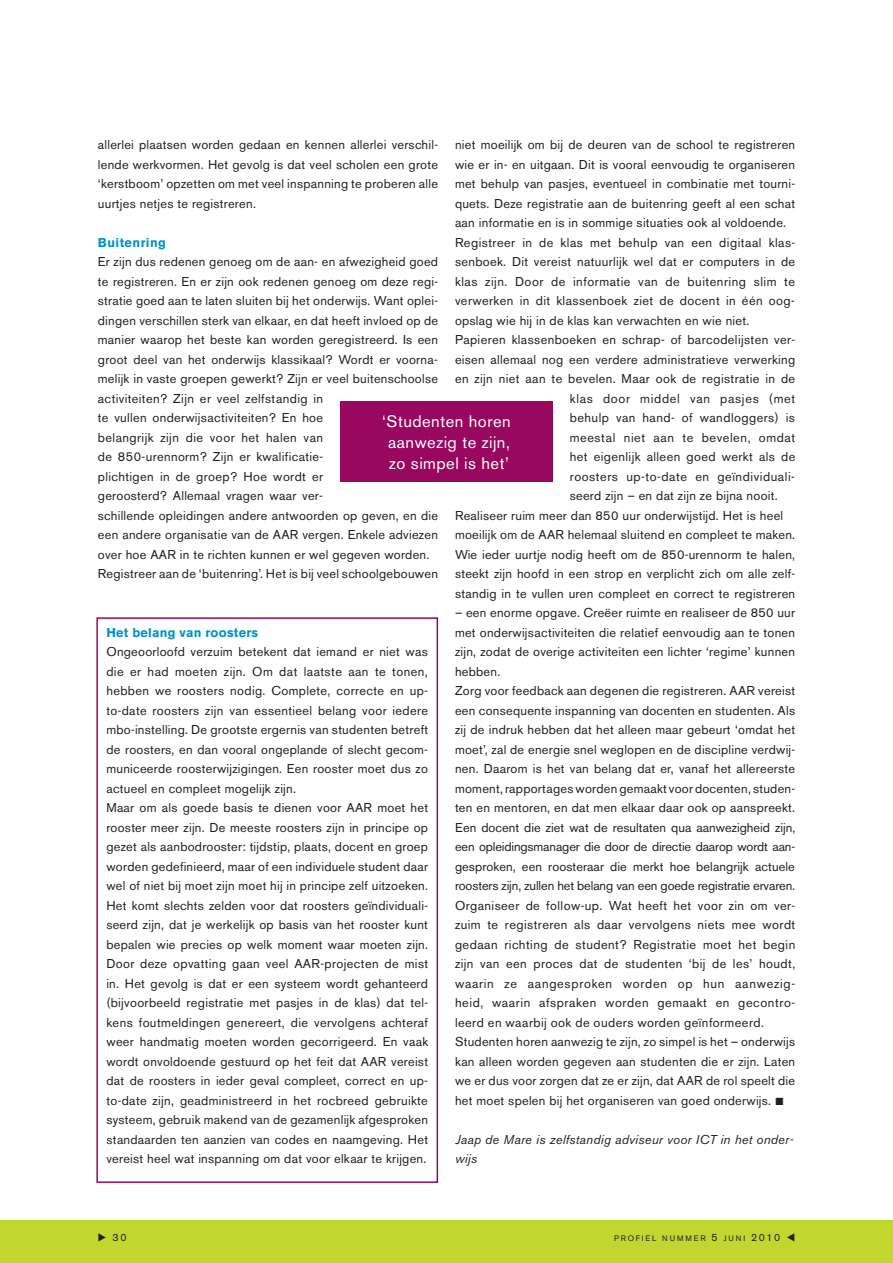
<style>
.page{position:relative;width:893px;height:1263px;background:#fff}
.page>*{position:absolute;margin:0;border:0;box-sizing:border-box;transform-origin:0 0}
.t1{font:16.5px/21px "Akzidenz Grotesk BE";letter-spacing:.03em;color:#fff;text-align:center}
.t2{font:12.75px/19.5px "Akzidenz Grotesk BE";letter-spacing:.02em;color:#231f20}
.t3{font:12.75px "Akzidenz Grotesk BE";letter-spacing:.045em;color:#231f20}
.t4{font:italic 12.75px/19.5px "Akzidenz Grotesk BE";letter-spacing:.02em;color:#231f20}
.t5{font:12.75px "Akzidenz Grotesk BE";letter-spacing:.04em;color:#231f20}
.t6{font:700 12.75px "Akzidenz Grotesk BE";letter-spacing:.02em;color:#0093c4}
.t7{font:12.75px "Akzidenz Grotesk BE";letter-spacing:.055em;color:#231f20}
.t8{font:10.5px "Akzidenz Grotesk BE";color:#231f20}
.t9{font:7.8px "Akzidenz Grotesk BE";letter-spacing:.24em;color:#231f20}
.s1{font-size:10.5px}
</style>
<div class="page">
<div style="left:0;top:1220px;width:892px;height:43px;background:#c1d72f"></div>
<div style="left:96px;top:617px;width:342px;height:566px;border:2px solid #98085e"></div>
<div style="left:340px;top:401px;width:213px;height:81px;background:#98085e"></div>
<p class="t2" style="left:455px;top:135px;width:342px">niet moeilijk om bij de deuren van de school te registreren</p>
<p class="t2" style="left:455px;top:154px;width:342px">wie er in- en uitgaan. Dit is vooral eenvoudig te organiseren</p>
<p class="t2" style="left:455px;top:174px;width:342px">met behulp van pasjes, eventueel in combinatie met tourni-</p>
<p class="t2" style="left:455px;top:193px;width:342px">quets. Deze registratie aan de buitenring geeft al een schat</p>
<p class="t2" style="left:455px;top:213px;width:333px">aan informatie en is in sommige situaties ook al voldoende.</p>
<p class="t2" style="left:455px;top:232px;width:342px">Registreer in de klas met behulp van een digitaal klas-</p>
<p class="t2" style="left:455px;top:252px;width:342px">senboek. Dit vereist natuurlijk wel dat er computers in de</p>
<p class="t5" style="left:455px;top:274px;width:342px">klas zijn. Door de informatie van de buitenring slim te</p>
<p class="t2" style="left:455px;top:291px;width:341px">verwerken in dit klassenboek ziet de docent in één oog-</p>
<p class="t2" style="left:455px;top:310px;width:296px">opslag wie hij in de klas kan verwachten en wie niet.</p>
<p class="t2" style="left:455px;top:330px;width:342px">Papieren klassenboeken en schrap- of barcodelijsten ver-</p>
<p class="t2" style="left:455px;top:349px;width:342px">eisen allemaal nog een verdere administratieve verwerking</p>
<p class="t2" style="left:455px;top:369px;width:342px">en zijn niet aan te bevelen. Maar ook de registratie in de</p>
<p class="t7" style="left:570px;top:391px;width:227px">klas door middel van pasjes (met</p>
<p class="t2" style="left:570px;top:408px;width:227px">behulp van hand- of wandloggers) is</p>
<p class="t3" style="left:570px;top:430px;width:227px">meestal niet aan te bevelen, omdat</p>
<p class="t2" style="left:570px;top:447px;width:227px">het eigenlijk alleen goed werkt als de</p>
<p class="t3" style="left:570px;top:469px;width:227px">roosters up-to-date en geïndividuali-</p>
<p class="t2" style="left:570px;top:486px;width:209px">seerd zijn – en dat zijn ze bijna nooit.</p>
<p class="t2" style="left:455px;top:505px;width:330px">Realiseer ruim meer dan 850 uur onderwijstijd. Het is heel</p>
<p class="t2" style="left:455px;top:525px;width:342px">moeilijk om de AAR helemaal sluitend en compleet te maken.</p>
<p class="t2" style="left:455px;top:544px;width:342px">Wie ieder uurtje nodig heeft om de 850-urennorm te halen,</p>
<p class="t2" style="left:455px;top:564px;width:342px">steekt zijn hoofd in een strop en verplicht zich om alle zelf-</p>
<p class="t2" style="left:455px;top:583px;width:342px">standig in te vullen uren compleet en correct te registreren</p>
<p class="t2" style="left:455px;top:603px;width:342px">– een enorme opgave. Creëer ruimte en realiseer de 850 uur met onderwijsactiviteiten die relatief eenvoudig aan te tonen zijn, zodat de overige activiteiten een lichter ‘regime’ kunnen hebben.<br>Zorg voor feedback aan degenen die registreren. AAR vereist een consequente inspanning van docenten en studenten. Als zij de indruk hebben dat het alleen maar gebeurt ‘omdat het moet’, zal de energie snel weglopen en de discipline verdwij&shy;nen. Daarom is het van belang dat er, vanaf het allereerste moment, rapportages worden gemaakt voor docenten, studen&shy;ten en mentoren, en dat men elkaar daar ook op aanspreekt.<br>Een docent die ziet wat de resultaten qua aanwezigheid zijn, een opleidingsmanager die door de directie daarop wordt aan&shy;gesproken, een roosteraar die merkt hoe belangrijk actuele roosters zijn, zullen het belang van een goede registratie ervaren.<br>Organiseer de follow-up. Wat heeft het voor zin om ver&shy;zuim te registreren als daar vervolgens niets mee wordt gedaan richting de student? Registratie moet het begin zijn van een proces dat de studenten ‘bij de les’ houdt, waarin ze aangesproken worden op hun aanwezig&shy;heid, waarin afspraken worden gemaakt en gecontro&shy;leerd en waarbij ook de ouders worden geïnformeerd.<br>Studenten horen aanwezig te zijn, zo simpel is het – onderwijs kan alleen worden gegeven aan studenten die er zijn. Laten we er dus voor zorgen dat ze er zijn, dat AAR de rol speelt die het moet spelen bij het organiseren van goed onderwijs.</p>
<p class="t4" style="left:455px;top:1130px;width:340px">Jaap de Mare is zelfstandig adviseur voor ICT in het onder&shy;wijs</p>
<p class="t2" style="left:98px;top:135px;width:342px;text-align:justify">allerlei plaatsen worden gedaan en kennen allerlei verschil&shy;lende werkvormen. Het gevolg is dat veel scholen een grote ‘kerstboom’ opzetten om met veel inspanning te proberen alle uurtjes netjes te registreren.</p>
<p class="t6" style="left:98px;top:235px;width:70px">Buitenring</p>
<p class="t2" style="left:98px;top:252px;width:342px">Er zijn dus redenen genoeg om de aan- en afwezigheid goed te registreren. En er zijn ook redenen genoeg om deze regi&shy;stratie goed aan te laten sluiten bij het onderwijs. Want oplei&shy;dingen verschillen sterk van elkaar, en dat heeft invloed op de manier waarop het beste kan worden geregistreerd. Is een groot deel van het onderwijs klassikaal? Wordt er voorna&shy;melijk in vaste groepen gewerkt? Zijn er veel buitenschoolse activiteiten? Zijn er veel zelfstandig in<br>te vullen onderwijsactiviteiten? En hoe<br>belangrijk zijn die voor het halen van<br>de 850-urennorm? Zijn er kwalificatie-<br>plichtigen in de groep? Hoe wordt er<br>geroosterd? Allemaal vragen waar ver-<br>schillende opleidingen andere antwoorden op geven, en die een andere organisatie van de AAR vergen. Enkele adviezen over hoe AAR in te richten kunnen er wel gegeven worden.<br>Registreer aan de ‘buitenring’. Het is bij veel schoolgebouwen</p>
<p class="t1" style="left:382px;top:411px;width:130px">‘Studenten horen aanwezig te zijn, zo simpel is het’</p>
<p class="t6" style="left:106px;top:625px;width:153px">Het belang van roosters</p>
<p class="t2" style="left:106px;top:642px;width:323px">Ongeoorloofd verzuim betekent dat iemand er niet was die er had moeten zijn. Om dat laatste aan te tonen, hebben we roosters nodig. Complete, correcte en up&shy;to-date roosters zijn van essentieel belang voor iedere mbo-instelling. De grootste ergernis van studenten betreft de roosters, en dan vooral ongeplande of slecht gecom&shy;municeerde roosterwijzigingen. Een rooster moet dus zo actueel en compleet mogelijk zijn.<br>Maar om als goede basis te dienen voor AAR moet het rooster meer zijn. De meeste roosters zijn in principe op gezet als aanbodrooster: tijdstip, plaats, docent en groep worden gedefinieerd, maar of een individuele student daar wel of niet bij moet zijn moet hij in principe zelf uitzoeken.<br>Het komt slechts zelden voor dat roosters geïndividuali&shy;seerd zijn, dat je werkelijk op basis van het rooster kunt bepalen wie precies op welk moment waar moeten zijn.<br>Door deze opvatting gaan veel AAR-projecten de mist in. Het gevolg is dat er een systeem wordt gehanteerd (bijvoorbeeld registratie met pasjes in de klas) dat tel&shy;kens foutmeldingen genereert, die vervolgens achteraf weer handmatig moeten worden gecorrigeerd. En vaak wordt onvoldoende gestuurd op het feit dat AAR vereist dat de roosters in ieder geval compleet, correct en up&shy;to-date zijn, geadministreerd in het rocbreed gebruikte systeem, gebruik makend van de gezamenlijk afgesproken standaarden ten aanzien van codes en naamgeving. Het vereist heel wat inspanning om dat voor elkaar te krijgen.</p>
<p class="t8" style="left:113px;top:1231px;width:16px">30</p>
<p class="t9" style="left:614px;top:1234px;width:168px">PROFIEL NUMMER <span class="s1">5</span> JUNI <span class="s1">2010</span></p>
</div>
